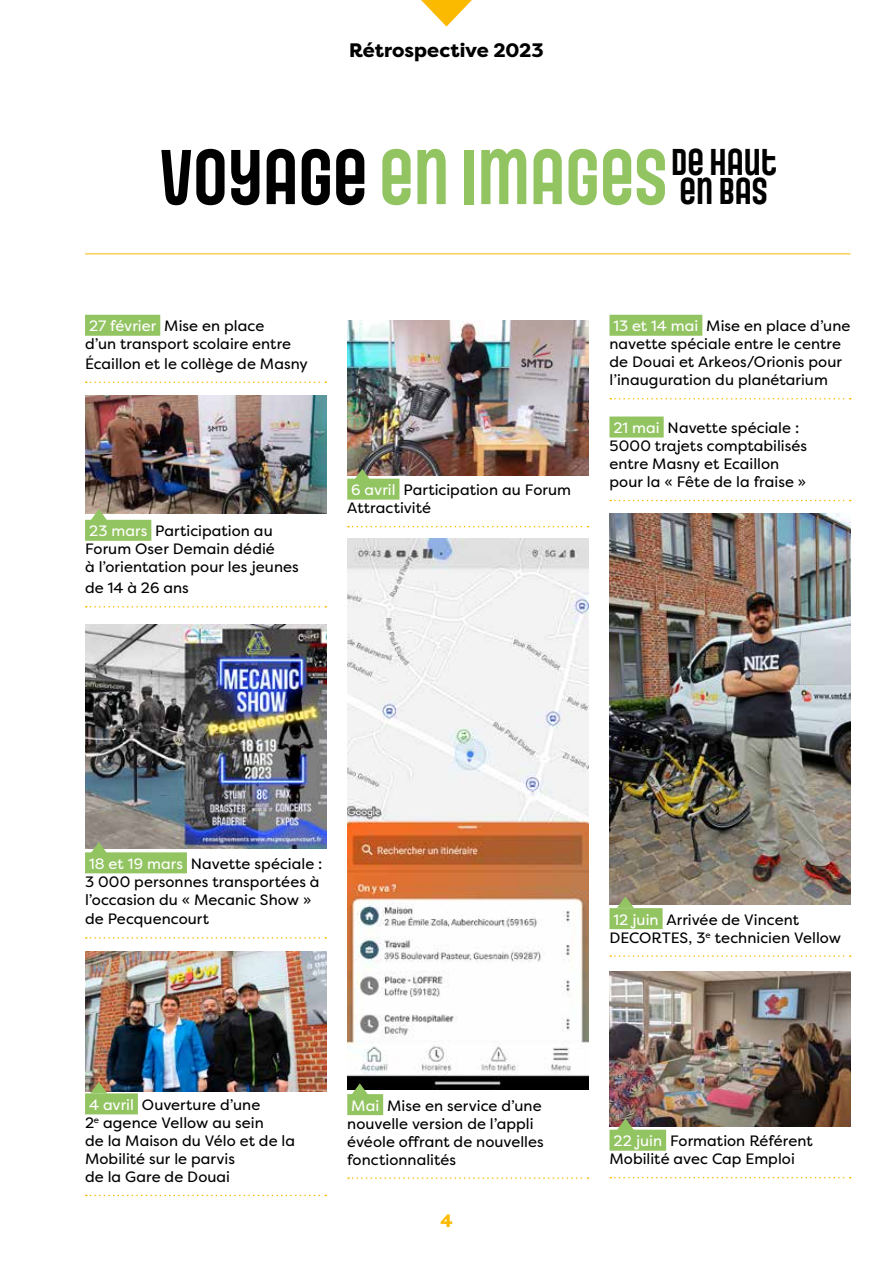
<style>
.page{position:relative;width:893px;height:1263px;background:#fff}
.page>*{position:absolute;margin:0;border:0;box-sizing:border-box;transform-origin:0 0}
.t1{font:700 75px "Gala";color:#93c462}
.t2{font:700 36.15px "Gala";color:#000}
.t3{font:800 19.5px "Filson Pro";color:#000}
.t4{font:800 18px "Filson Pro";color:#fbba00}
.t5{font:15px/18px "Filson Pro";letter-spacing:.005em;color:#000}
.s1{color:#000}
.s2{color:#fff}
</style>
<div class="page">
<svg style="left:421px;top:0;width:51px;height:27px"></svg>
<hr style="left:85px;top:253px;width:765px;height:1px;background:#fbba00">
<div style="left:85px;top:315px;width:75px;height:21px;background:#93c462"></div>
<svg style="left:86px;top:381px;width:240px;height:2px"></svg>
<div style="left:85px;top:520px;width:66px;height:21px;background:#93c462"></div>
<svg style="left:86px;top:606px;width:240px;height:1px"></svg>
<div style="left:85px;top:852px;width:102px;height:21px;background:#93c462"></div>
<svg style="left:86px;top:937px;width:240px;height:2px"></svg>
<div style="left:85px;top:1093px;width:53px;height:21px;background:#93c462"></div>
<svg style="left:86px;top:1195px;width:240px;height:1px"></svg>
<img style="left:85px;top:395px;width:241px;height:119px">
<img style="left:85px;top:624px;width:241px;height:224px">
<img style="left:85px;top:951px;width:241px;height:140px">
<div style="left:347px;top:479px;width:52px;height:21px;background:#93c462"></div>
<svg style="left:348px;top:526px;width:240px;height:1px"></svg>
<div style="left:347px;top:1094px;width:36px;height:21px;background:#93c462"></div>
<svg style="left:348px;top:1177px;width:240px;height:2px"></svg>
<img style="left:347px;top:320px;width:241px;height:156px">
<img style="left:347px;top:539px;width:241px;height:550px">
<div style="left:609px;top:315px;width:93px;height:21px;background:#93c462"></div>
<svg style="left:610px;top:398px;width:241px;height:1px"></svg>
<div style="left:609px;top:416px;width:55px;height:21px;background:#93c462"></div>
<svg style="left:610px;top:500px;width:241px;height:1px"></svg>
<div style="left:609px;top:908px;width:54px;height:21px;background:#93c462"></div>
<svg style="left:610px;top:955px;width:241px;height:2px"></svg>
<div style="left:609px;top:1130px;width:57px;height:21px;background:#93c462"></div>
<svg style="left:610px;top:1177px;width:241px;height:1px"></svg>
<img style="left:609px;top:513px;width:241px;height:391px">
<img style="left:609px;top:971px;width:241px;height:156px">
<svg style="left:90px;top:509px;width:17px;height:11px"></svg>
<svg style="left:354px;top:469px;width:17px;height:10px"></svg>
<svg style="left:617px;top:896px;width:17px;height:12px"></svg>
<svg style="left:617px;top:1118px;width:17px;height:12px"></svg>
<svg style="left:90px;top:842px;width:17px;height:11px"></svg>
<svg style="left:90px;top:1082px;width:17px;height:11px"></svg>
<svg style="left:351px;top:1083px;width:17px;height:12px"></svg>
<h3 class="t3" style="left:349px;top:38px;width:196px">Rétrospective 2023</h3>
<h1 class="t1" style="left:159px;top:127px;width:619px"><span class="s1">VOYAGE</span> EN IMAGES<sup>DE</sup> <sup>HAUT</sup></h1>
<h2 class="t2" style="left:679px;top:167px;width:90px">EN BAS</h2>
<p class="t5" style="left:85px;top:317px;width:208px"><span class="s2">27 février</span> Mise en place d’un transport scolaire entre</p>
<p class="t5" style="left:85px;top:354px;width:224px">Écaillon et le collège de Masny</p>
<p class="t5" style="left:85px;top:522px;width:215px"><span class="s2">23 mars</span> Participation au<br>Forum Oser Demain dédié<br>à l’orientation pour les jeunes</p>
<p class="t5" style="left:85px;top:579px;width:105px">de 14 à 26 ans</p>
<p class="t5" style="left:347px;top:481px;width:225px"><span class="s2">6 avril</span> Participation au Forum<br>Attractivité</p>
<p class="t5" style="left:609px;top:317px;width:242px"><span class="s2">13 et 14 mai</span> Mise en place d’une navette spéciale entre le centre de Douai et Arkeos/Orionis pour l’inauguration du planétarium</p>
<p class="t5" style="left:609px;top:419px;width:199px"><span class="s2">21 mai</span> Navette spéciale :<br>5 000 trajets comptabilisés entre Masny et Ecaillon pour la « Fête de la fraise »</p>
<p class="t5" style="left:85px;top:854px;width:239px"><span class="s2">18 et 19 mars</span> Navette spéciale :<br>3 000 personnes transportées à l’occasion du « Mecanic Show »</p>
<p class="t5" style="left:85px;top:910px;width:126px">de Pecquencourt</p>
<p class="t5" style="left:85px;top:1095px;width:212px"><span class="s2">4 avril</span> Ouverture d’une<br>2<sup>e</sup> agence Vellow au sein<br>de la Maison du Vélo et de la<br>Mobilité sur le parvis<br>de la Gare de Douai</p>
<p class="t5" style="left:347px;top:1096px;width:198px"><span class="s2">Mai</span> Mise en service d’une nouvelle version de l’appli évéole offrant de nouvelles fonctionnalités</p>
<p class="t4" style="left:440px;top:1210px;width:14px">4</p>
<p class="t5" style="left:609px;top:910px;width:233px"><span class="s2">12 juin</span> Arrivée de Vincent<br>DECORTES, 3<sup>e</sup> technicien Vellow</p>
<p class="t5" style="left:609px;top:1132px;width:205px"><span class="s2">22 juin</span> Formation Référent<br>Mobilité avec Cap Emploi</p>
</div>
